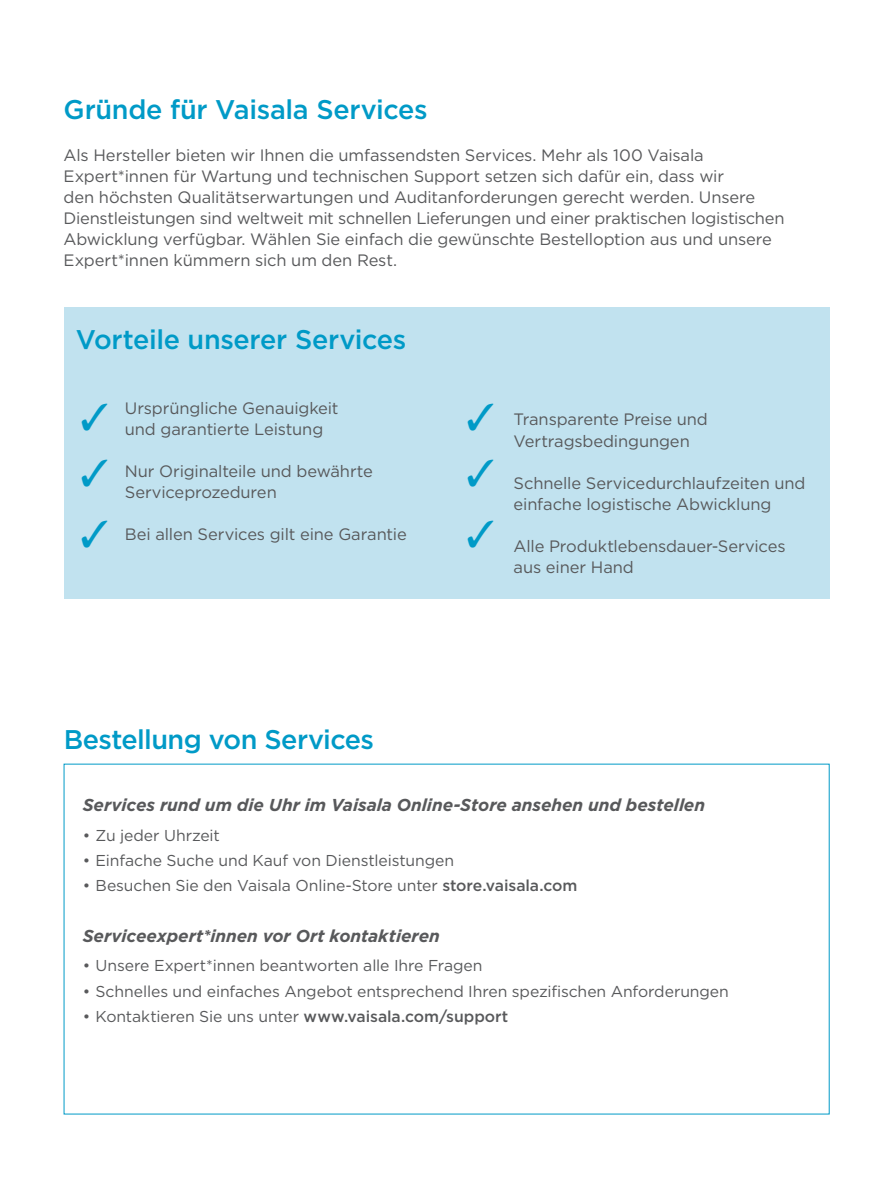
<style>
.page{position:relative;width:893px;height:1191px;background:#fff}
.page>*{position:absolute;margin:0;border:0;box-sizing:border-box;transform-origin:0 0}
.t1{font:500 27px "Gotham";letter-spacing:-.015em;color:#009ac7}
.t2{font:italic 700 17.25px "Gotham";letter-spacing:-.005em;color:#58595b}
.t3{font:16.5px/21px "Gotham";letter-spacing:-.01em;color:#58595b}
.t4{font:15.75px "Gotham";letter-spacing:-.005em;color:#58595b}
.s1{font-weight:500}
</style>
<div class="page">
<div style="left:64px;top:308px;width:765px;height:291px;background:#c1e2ef"></div>
<h1 class="t1" style="left:64px;top:91px;width:366px">Gründe für Vaisala Services</h1>
<p class="t3" style="left:64px;top:144px;width:722px">Als Hersteller bieten wir Ihnen die umfassendsten Services. Mehr als 100 Vaisala Expert*innen für Wartung und technischen Support setzen sich dafür ein, dass wir<br>den höchsten Qualitätserwartungen und Auditanforderungen gerecht werden. Unsere Dienstleistungen sind weltweit mit schnellen Lieferungen und einer praktischen logistischen Abwicklung verfügbar. Wählen Sie einfach die gewünschte Bestelloption aus und unsere Expert*innen kümmern sich um den Rest.</p>
<h1 class="t1" style="left:76px;top:321px;width:332px">Vorteile unserer Services</h1>
<p class="t3" style="left:125px;top:398px;width:215px">Ursprüngliche Genauigkeit und garantierte Leistung</p>
<p class="t3" style="left:125px;top:461px;width:249px">Nur Originalteile und bewährte<br>Serviceprozeduren</p>
<p class="t3" style="left:125px;top:524px;width:283px">Bei allen Services gilt eine Garantie</p>
<h1 class="t1" style="left:64px;top:722px;width:312px">Bestellung von Services</h1>
<p class="t3" style="left:514px;top:409px;width:196px">Transparente Preise und<br>Vertragsbedingungen</p>
<p class="t3" style="left:514px;top:472px;width:293px">Schnelle Servicedurchlaufzeiten und einfache logistische Abwicklung</p>
<p class="t3" style="left:514px;top:535px;width:273px">Alle Produktlebensdauer-Services aus einer Hand</p>
<p class="t2" style="left:83px;top:793px;width:624px">Services rund um die Uhr im Vaisala Online-Store ansehen und bestellen</p>
<p class="t4" style="left:83px;top:825px;width:138px">• Zu jeder Uhrzeit</p>
<p class="t4" style="left:83px;top:850px;width:373px">• Einfache Suche und Kauf von Dienstleistungen</p>
<p class="t4" style="left:83px;top:875px;width:496px">• Besuchen Sie den Vaisala Online-Store unter <span class="s1">store.vaisala.com</span></p>
<p class="t2" style="left:83px;top:924px;width:359px">Serviceexpert*innen vor Ort kontaktieren</p>
<p class="t4" style="left:83px;top:955px;width:401px">• Unsere Expert*innen beantworten alle Ihre Fragen</p>
<p class="t4" style="left:83px;top:981px;width:648px">• Schnelles und einfaches Angebot entsprechend Ihren spezifischen Anforderungen</p>
<p class="t4" style="left:83px;top:1006px;width:427px">• Kontaktieren Sie uns unter <span class="s1">www.vaisala.com/support</span></p>
</div>
